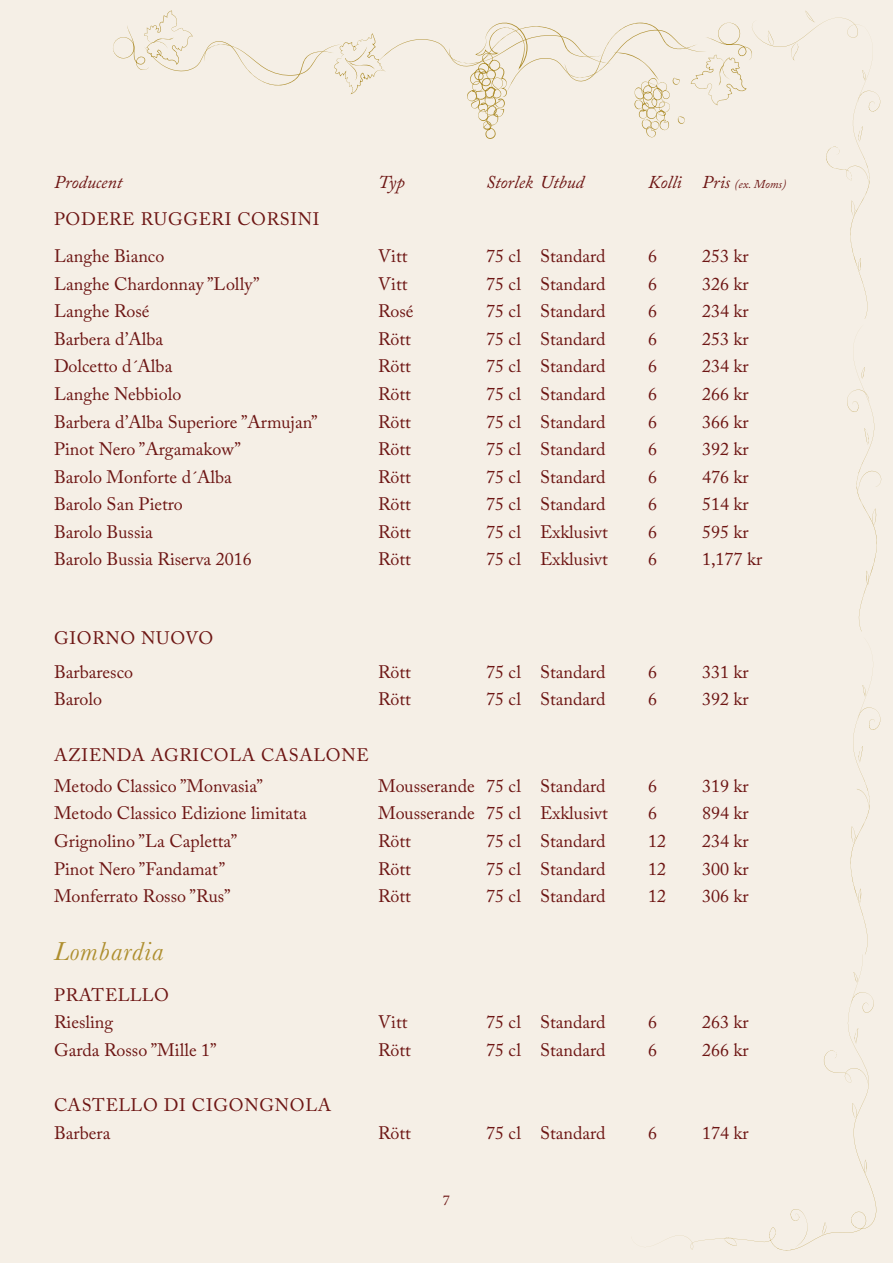
<style>
.page{position:relative;width:893px;height:1263px;background:#f5efe6}
.page>*{position:absolute;margin:0;border:0;box-sizing:border-box;transform-origin:0 0}
.t1{font:italic 27px "Baskerville";letter-spacing:.04em;color:#ae8e2e}
.t2{font:18px/34.2px "Adobe Caslon Pro";color:#6d1513}
.t3{font:italic 18px "Adobe Caslon Pro";color:#6d1513}
.t4{font:18px/37.2px "Adobe Caslon Pro";letter-spacing:.03em;color:#6d1513}
.t5{font:18px/27.6px "Adobe Caslon Pro";letter-spacing:.04em;color:#6d1513}
.t6{font:15px "Minion Pro";color:#6d1513}
.s1{font-size:12px}
</style>
<div class="page">
<svg style="left:653px;top:954px;width:224px;height:297px"></svg>
<svg style="left:850px;top:668px;width:31px;height:286px"></svg>
<svg style="left:113px;top:11px;width:769px;height:620px"></svg>
<p class="t3" style="left:54px;top:171px;width:70px">Producent</p>
<p class="t3" style="left:378px;top:171px;width:28px">Typ</p>
<p class="t3" style="left:486px;top:171px;width:100px">Storlek Utbud</p>
<p class="t3" style="left:648px;top:171px;width:140px">Kolli Pris <span class="s1">(ex. Moms)</span></p>
<p class="t4" style="left:54px;top:200px;width:267px">PODERE RUGGERI CORSINI<br>Langhe Bianco</p>
<p class="t2" style="left:378px;top:239px;width:31px">Vitt</p>
<p class="t2" style="left:486px;top:239px;width:121px">75 cl Standard</p>
<p class="t2" style="left:648px;top:239px;width:10px">6</p>
<p class="t2" style="left:702px;top:239px;width:48px">253 kr</p>
<p class="t2" style="left:54px;top:266px;width:207px">Langhe Chardonnay ”Lolly”</p>
<p class="t2" style="left:378px;top:266px;width:31px">Vitt</p>
<p class="t2" style="left:486px;top:266px;width:121px">75 cl Standard</p>
<p class="t2" style="left:648px;top:266px;width:10px">6</p>
<p class="t2" style="left:702px;top:266px;width:48px">326 kr</p>
<p class="t2" style="left:54px;top:294px;width:97px">Langhe Rosé</p>
<p class="t2" style="left:378px;top:294px;width:37px">Rosé</p>
<p class="t2" style="left:486px;top:294px;width:121px">75 cl Standard</p>
<p class="t2" style="left:648px;top:294px;width:10px">6</p>
<p class="t2" style="left:702px;top:294px;width:48px">234 kr</p>
<p class="t2" style="left:54px;top:321px;width:111px">Barbera d’Alba</p>
<p class="t2" style="left:378px;top:321px;width:34px">Rött</p>
<p class="t2" style="left:486px;top:321px;width:121px">75 cl Standard</p>
<p class="t2" style="left:648px;top:321px;width:10px">6</p>
<p class="t2" style="left:702px;top:321px;width:48px">253 kr</p>
<p class="t2" style="left:54px;top:349px;width:120px">Dolcetto d´Alba</p>
<p class="t2" style="left:378px;top:349px;width:34px">Rött</p>
<p class="t2" style="left:486px;top:349px;width:121px">75 cl Standard</p>
<p class="t2" style="left:648px;top:349px;width:10px">6</p>
<p class="t2" style="left:702px;top:349px;width:48px">234 kr</p>
<p class="t2" style="left:54px;top:377px;width:129px">Langhe Nebbiolo</p>
<p class="t2" style="left:378px;top:377px;width:34px">Rött</p>
<p class="t2" style="left:486px;top:377px;width:121px">75 cl Standard</p>
<p class="t2" style="left:648px;top:377px;width:10px">6</p>
<p class="t2" style="left:702px;top:377px;width:48px">266 kr</p>
<p class="t2" style="left:54px;top:404px;width:265px">Barbera d’Alba Superiore ”Armujan”</p>
<p class="t2" style="left:378px;top:404px;width:34px">Rött</p>
<p class="t2" style="left:486px;top:404px;width:121px">75 cl Standard</p>
<p class="t2" style="left:648px;top:404px;width:10px">6</p>
<p class="t2" style="left:702px;top:404px;width:48px">366 kr</p>
<p class="t2" style="left:54px;top:432px;width:188px">Pinot Nero ”Argamakow”</p>
<p class="t2" style="left:378px;top:432px;width:34px">Rött</p>
<p class="t2" style="left:486px;top:432px;width:121px">75 cl Standard</p>
<p class="t2" style="left:648px;top:432px;width:10px">6</p>
<p class="t2" style="left:702px;top:432px;width:48px">392 kr</p>
<p class="t2" style="left:54px;top:459px;width:179px">Barolo Monforte d´Alba</p>
<p class="t2" style="left:378px;top:459px;width:34px">Rött</p>
<p class="t2" style="left:486px;top:459px;width:121px">75 cl Standard</p>
<p class="t2" style="left:648px;top:459px;width:10px">6</p>
<p class="t2" style="left:702px;top:459px;width:48px">476 kr</p>
<p class="t2" style="left:54px;top:487px;width:130px">Barolo San Pietro</p>
<p class="t2" style="left:378px;top:487px;width:34px">Rött</p>
<p class="t2" style="left:486px;top:487px;width:121px">75 cl Standard</p>
<p class="t2" style="left:648px;top:487px;width:10px">6</p>
<p class="t2" style="left:702px;top:487px;width:48px">514 kr</p>
<p class="t2" style="left:54px;top:515px;width:100px">Barolo Bussia</p>
<p class="t2" style="left:378px;top:515px;width:34px">Rött</p>
<p class="t2" style="left:486px;top:515px;width:123px">75 cl Exklusivt</p>
<p class="t2" style="left:648px;top:515px;width:10px">6</p>
<p class="t2" style="left:702px;top:515px;width:48px">595 kr</p>
<p class="t2" style="left:54px;top:542px;width:199px">Barolo Bussia Riserva 2016</p>
<p class="t2" style="left:378px;top:542px;width:34px">Rött</p>
<p class="t2" style="left:486px;top:542px;width:123px">75 cl Exklusivt</p>
<p class="t2" style="left:648px;top:542px;width:10px">6</p>
<p class="t2" style="left:702px;top:542px;width:62px">1,177 kr</p>
<p class="t2" style="left:54px;top:620px;width:161px">GIORNO NUOVO<br>Barbaresco</p>
<p class="t2" style="left:378px;top:654px;width:34px">Rött</p>
<p class="t2" style="left:486px;top:654px;width:121px">75 cl Standard</p>
<p class="t2" style="left:648px;top:654px;width:10px">6</p>
<p class="t2" style="left:702px;top:654px;width:48px">331 kr</p>
<p class="t2" style="left:54px;top:682px;width:50px">Barolo</p>
<p class="t2" style="left:378px;top:682px;width:34px">Rött</p>
<p class="t2" style="left:486px;top:682px;width:121px">75 cl Standard</p>
<p class="t2" style="left:648px;top:682px;width:10px">6</p>
<p class="t2" style="left:702px;top:682px;width:48px">392 kr</p>
<p class="t2" style="left:54px;top:739px;width:316px;line-height:31.2px">AZIENDA AGRICOLA CASALONE<br>Metodo Classico ”Monvasia”</p>
<p class="t2" style="left:378px;top:768px;width:229px">Mousserande 75 cl Standard</p>
<p class="t2" style="left:648px;top:768px;width:10px">6</p>
<p class="t2" style="left:702px;top:768px;width:48px">319 kr</p>
<p class="t2" style="left:54px;top:796px;width:254px">Metodo Classico Edizione limitata</p>
<p class="t2" style="left:378px;top:796px;width:231px">Mousserande 75 cl Exklusivt</p>
<p class="t2" style="left:648px;top:796px;width:10px">6</p>
<p class="t2" style="left:702px;top:796px;width:48px">894 kr</p>
<p class="t2" style="left:54px;top:823px;width:185px">Grignolino ”La Capletta”</p>
<p class="t2" style="left:378px;top:823px;width:34px">Rött</p>
<p class="t2" style="left:486px;top:823px;width:121px">75 cl Standard</p>
<p class="t2" style="left:648px;top:823px;width:19px">12</p>
<p class="t2" style="left:702px;top:823px;width:48px">234 kr</p>
<p class="t2" style="left:54px;top:851px;width:173px">Pinot Nero ”Fandamat”</p>
<p class="t2" style="left:378px;top:851px;width:34px">Rött</p>
<p class="t2" style="left:486px;top:851px;width:121px">75 cl Standard</p>
<p class="t2" style="left:648px;top:851px;width:19px">12</p>
<p class="t2" style="left:702px;top:851px;width:48px">300 kr</p>
<p class="t2" style="left:54px;top:879px;width:178px">Monferrato Rosso ”Rus”</p>
<p class="t2" style="left:378px;top:879px;width:34px">Rött</p>
<p class="t2" style="left:486px;top:879px;width:121px">75 cl Standard</p>
<p class="t2" style="left:648px;top:879px;width:19px">12</p>
<p class="t2" style="left:702px;top:879px;width:48px">306 kr</p>
<h1 class="t1" style="left:54px;top:934px;width:111px">Lombardia</h1>
<p class="t2" style="left:54px;top:980px;width:117px;line-height:27.6px">PRATELLLO<br>Riesling</p>
<p class="t2" style="left:378px;top:1005px;width:31px">Vitt</p>
<p class="t2" style="left:486px;top:1005px;width:121px">75 cl Standard</p>
<p class="t2" style="left:648px;top:1005px;width:10px">6</p>
<p class="t2" style="left:702px;top:1005px;width:48px">263 kr</p>
<p class="t2" style="left:54px;top:1032px;width:164px">Garda Rosso ”Mille 1”</p>
<p class="t2" style="left:378px;top:1032px;width:34px">Rött</p>
<p class="t2" style="left:486px;top:1032px;width:121px">75 cl Standard</p>
<p class="t2" style="left:648px;top:1032px;width:10px">6</p>
<p class="t2" style="left:702px;top:1032px;width:48px">266 kr</p>
<p class="t5" style="left:54px;top:1091px;width:279px">CASTELLO DI CIGONGNOLA<br>Barbera</p>
<p class="t2" style="left:378px;top:1115px;width:34px">Rött</p>
<p class="t2" style="left:486px;top:1115px;width:121px">75 cl Standard</p>
<p class="t2" style="left:648px;top:1115px;width:10px">6</p>
<p class="t2" style="left:702px;top:1115px;width:48px">174 kr</p>
<p class="t6" style="left:443px;top:1190px;width:9px">7</p>
</div>
